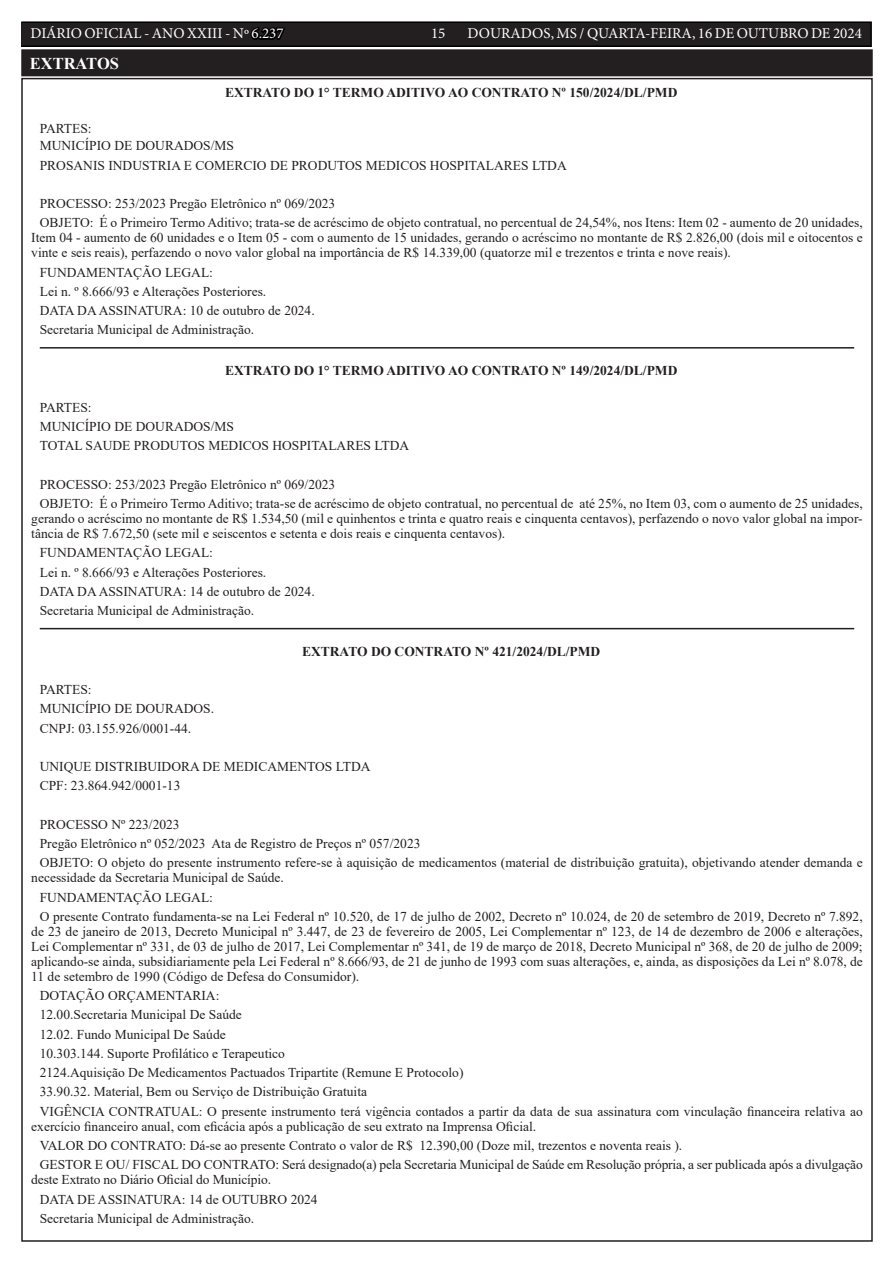
<style>
.page{position:relative;width:893px;height:1263px;background:#fff}
.page>*{position:absolute;margin:0;border:0;box-sizing:border-box;transform-origin:0 0}
.TEXTO{font:700 16.5px "Times New Roman";color:#fff}
.t1{font:15px "Minion Pro";color:#fff}
.TEXTO-2{font:13.5px/15px "Times New Roman";color:#231f20;text-align:justify}
.TEXTO-3{font:700 13.5px "Times New Roman";color:#231f20}
.s1{color:#000}
</style>
<div class="page">
<div style="left:21px;top:22px;width:850px;height:24px;background:#231f20"></div>
<div style="left:21px;top:21px;width:851px;height:26px;border:2px solid #000"></div>
<hr style="left:40px;top:347px;width:814px;height:2px;background:#231f20">
<hr style="left:40px;top:628px;width:814px;height:1px;background:#231f20">
<div style="left:23px;top:51px;width:848px;height:23px;background:#231f20"></div>
<div style="left:21px;top:49px;width:852px;height:27px;border:4px solid #231f20"></div>
<p class="t1" style="left:31px;top:24px;width:255px">DIÁRIO OFICIAL - ANO XXIII - Nº <span class="s1">6.237</span></p>
<p class="t1" style="left:431px;top:24px;width:16px">15</p>
<p class="t1" style="left:468px;top:24px;width:396px">DOURADOS, MS / QUARTA-FEIRA, 16 DE OUTUBRO DE 2024</p>
<p class="TEXTO" style="left:30px;top:52px;width:91px">EXTRATOS</p>
<p class="TEXTO-3" style="left:225px;top:83px;width:454px">EXTRATO DO 1° TERMO ADITIVO AO CONTRATO Nº 150/2024/DL/PMD</p>
<p class="TEXTO-2" style="left:40px;top:120px;width:53px">PARTES:</p>
<p class="TEXTO-2" style="left:40px;top:138px;width:196px">MUNICÍPIO DE DOURADOS/MS</p>
<p class="TEXTO-2" style="left:40px;top:157px;width:528px">PROSANIS INDUSTRIA E COMERCIO DE PRODUTOS MEDICOS HOSPITALARES LTDA</p>
<p class="TEXTO-2" style="left:40px;top:196px;width:297px">PROCESSO: 253/2023 Pregão Eletrônico nº 069/2023</p>
<p class="TEXTO-2" style="left:31px;top:215px;width:833px;text-indent:9px">OBJETO: É o Primeiro Termo Aditivo; trata-se de acréscimo de objeto contratual, no percentual de 24,54%, nos Itens: Item 02 - aumento de 20 unidades, Item 04 - aumento de 60 unidades e o Item 05 - com o aumento de 15 unidades, gerando o acréscimo no montante de R$ 2.826,00 (dois mil e oitocentos e vinte e seis reais), perfazendo o novo valor global na importância de R$ 14.339,00 (quatorze mil e trezentos e trinta e nove reais).</p>
<p class="TEXTO-2" style="left:40px;top:264px;width:175px">FUNDAMENTAÇÃO LEGAL:</p>
<p class="TEXTO-2" style="left:40px;top:283px;width:228px">Lei n. º 8.666/93 e Alterações Posteriores.</p>
<p class="TEXTO-2" style="left:40px;top:303px;width:276px">DATA DA ASSINATURA: 10 de outubro de 2024.</p>
<p class="TEXTO-2" style="left:40px;top:322px;width:216px">Secretaria Municipal de Administração.</p>
<p class="TEXTO-3" style="left:225px;top:361px;width:454px">EXTRATO DO 1° TERMO ADITIVO AO CONTRATO Nº 149/2024/DL/PMD</p>
<p class="TEXTO-2" style="left:40px;top:399px;width:53px">PARTES:</p>
<p class="TEXTO-2" style="left:40px;top:419px;width:196px">MUNICÍPIO DE DOURADOS/MS</p>
<p class="TEXTO-2" style="left:40px;top:438px;width:371px">TOTAL SAUDE PRODUTOS MEDICOS HOSPITALARES LTDA</p>
<p class="TEXTO-2" style="left:40px;top:476px;width:297px">PROCESSO: 253/2023 Pregão Eletrônico nº 069/2023</p>
<p class="TEXTO-2" style="left:31px;top:496px;width:833px;text-indent:9px">OBJETO: É o Primeiro Termo Aditivo; trata-se de acréscimo de objeto contratual, no percentual de até 25%, no Item 03, com o aumento de 25 unidades, gerando o acréscimo no montante de R$ 1.534,50 (mil e quinhentos e trinta e quatro reais e cinquenta centavos), perfazendo o novo valor global na impor&shy;tância de R$ 7.672,50 (sete mil e seiscentos e setenta e dois reais e cinquenta centavos).</p>
<p class="TEXTO-2" style="left:40px;top:545px;width:175px">FUNDAMENTAÇÃO LEGAL:</p>
<p class="TEXTO-2" style="left:40px;top:564px;width:228px">Lei n. º 8.666/93 e Alterações Posteriores.</p>
<p class="TEXTO-2" style="left:40px;top:583px;width:276px">DATA DA ASSINATURA: 14 de outubro de 2024.</p>
<p class="TEXTO-2" style="left:40px;top:603px;width:216px">Secretaria Municipal de Administração.</p>
<p class="TEXTO-3" style="left:302px;top:641px;width:300px">EXTRATO DO CONTRATO Nº 421/2024/DL/PMD</p>
<p class="TEXTO-2" style="left:40px;top:682px;width:53px">PARTES:</p>
<p class="TEXTO-2" style="left:40px;top:701px;width:176px">MUNICÍPIO DE DOURADOS.</p>
<p class="TEXTO-2" style="left:40px;top:720px;width:153px">CNPJ: 03.155.926/0001-44.</p>
<p class="TEXTO-2" style="left:40px;top:759px;width:332px">UNIQUE DISTRIBUIDORA DE MEDICAMENTOS LTDA</p>
<p class="TEXTO-2" style="left:40px;top:778px;width:142px">CPF: 23.864.942/0001-13</p>
<p class="TEXTO-2" style="left:40px;top:816px;width:141px">PROCESSO Nº 223/2023</p>
<p class="TEXTO-2" style="left:40px;top:836px;width:382px">Pregão Eletrônico nº 052/2023 Ata de Registro de Preços nº 057/2023</p>
<p class="TEXTO-2" style="left:31px;top:855px;width:833px;text-indent:9px">OBJETO: O objeto do presente instrumento refere-se à aquisição de medicamentos (material de distribuição gratuita), objetivando atender demanda e necessidade da Secretaria Municipal de Saúde.</p>
<p class="TEXTO-2" style="left:40px;top:889px;width:175px">FUNDAMENTAÇÃO LEGAL:</p>
<p class="TEXTO-2" style="left:31px;top:908px;width:833px;text-indent:9px">O presente Contrato fundamenta-se na Lei Federal nº 10.520, de 17 de julho de 2002, Decreto nº 10.024, de 20 de setembro de 2019, Decreto nº 7.892, de 23 de janeiro de 2013, Decreto Municipal nº 3.447, de 23 de fevereiro de 2005, Lei Complementar nº 123, de 14 de dezembro de 2006 e alterações, Lei Complementar nº 331, de 03 de julho de 2017, Lei Complementar nº 341, de 19 de março de 2018, Decreto Municipal nº 368, de 20 de julho de 2009; aplicando-se ainda, subsidiariamente pela Lei Federal nº 8.666/93, de 21 de junho de 1993 com suas alterações, e, ainda, as disposições da Lei nº 8.078, de 11 de setembro de 1990 (Código de Defesa do Consumidor).</p>
<p class="TEXTO-2" style="left:40px;top:988px;width:181px">DOTAÇÃO ORÇAMENTARIA:</p>
<p class="TEXTO-2" style="left:40px;top:1007px;width:204px">12.00.Secretaria Municipal De Saúde</p>
<p class="TEXTO-2" style="left:40px;top:1026px;width:187px">12.02. Fundo Municipal De Saúde</p>
<p class="TEXTO-2" style="left:40px;top:1045px;width:247px">10.303.144. Suporte Profilático e Terapeutico</p>
<p class="TEXTO-2" style="left:40px;top:1065px;width:425px">2124.Aquisição De Medicamentos Pactuados Tripartite (Remune E Protocolo)</p>
<p class="TEXTO-2" style="left:40px;top:1084px;width:329px">33.90.32. Material, Bem ou Serviço de Distribuição Gratuita</p>
<p class="TEXTO-2" style="left:31px;top:1103px;width:833px;text-indent:9px">VIGÊNCIA CONTRATUAL: O presente instrumento terá vigência contados a partir da data de sua assinatura com vinculação financeira relativa ao exercício financeiro anual, com eficácia após a publicação de seu extrato na Imprensa Oficial.</p>
<p class="TEXTO-2" style="left:40px;top:1137px;width:644px">VALOR DO CONTRATO: Dá-se ao presente Contrato o valor de R$ 12.390,00 (Doze mil, trezentos e noventa reais ).</p>
<p class="TEXTO-2" style="left:31px;top:1157px;width:833px;text-indent:9px">GESTOR E OU/ FISCAL DO CONTRATO: Será designado(a) pela Secretaria Municipal de Saúde em Resolução própria, a ser publicada após a divulgação deste Extrato no Diário Oficial do Município.</p>
<p class="TEXTO-2" style="left:40px;top:1191px;width:279px">DATA DE ASSINATURA: 14 de OUTUBRO 2024</p>
<p class="TEXTO-2" style="left:40px;top:1210px;width:216px">Secretaria Municipal de Administração.</p>
</div>
